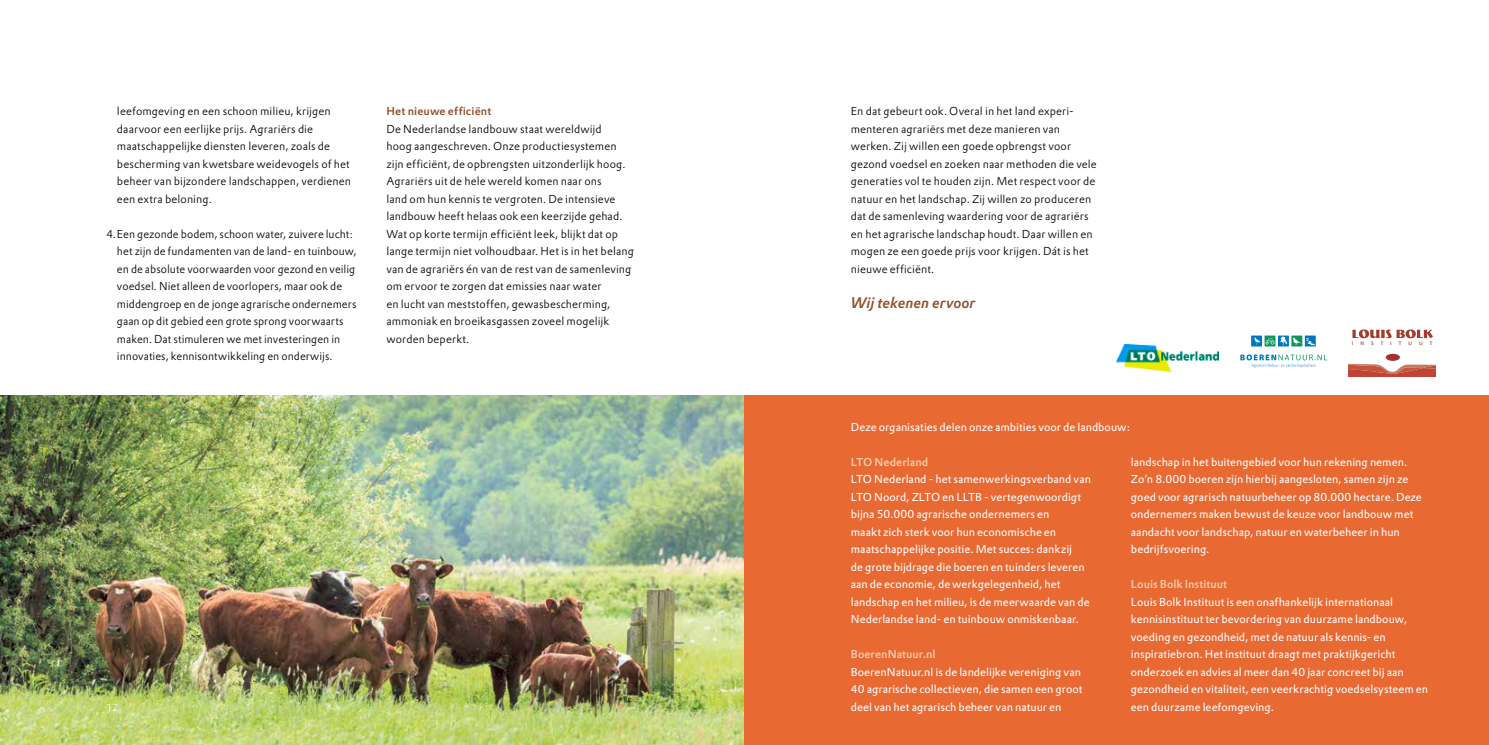
<style>
.page{position:relative;width:1489px;height:745px;background:#fff}
.page>*{position:absolute;margin:0;border:0;box-sizing:border-box;transform-origin:0 0}
.t1{font:italic 500 15px "DTL Prokyon TOT";color:#914d26}
.t2{font:300 11.25px/17.5px "DTL Prokyon TOT";letter-spacing:.01em;color:#000}
.t3{font:11.25px/17.5px "DTL Prokyon TOT";color:#fff}
.t4{font:500 11.25px "DTL Prokyon TOT";color:#fbcba8}
.t5{font:500 11.25px "DTL Prokyon TOT";letter-spacing:.015em;color:#914d26}
.t6{font:300 10px "DTL Prokyon TOT";color:#fff}
.t7{font:500 5.25px "Quay Sans";color:#a43b2f;scale:1.05 1}
</style>
<div class="page">
<img style="left:0;top:395px;width:744px;height:349px">
<div style="left:744px;top:395px;width:744px;height:349px;background:#e96933"></div>
<svg style="left:1250px;top:335px;width:11px;height:11px"></svg>
<div style="left:1264px;top:335px;width:11px;height:11px;background:#0e955e"></div>
<div style="left:1277px;top:335px;width:11px;height:11px;background:#0076bf"></div>
<svg style="left:1291px;top:335px;width:11px;height:11px"></svg>
<svg style="left:1304px;top:335px;width:11px;height:11px"></svg>
<svg style="left:1252px;top:337px;width:22px;height:8px"></svg>
<svg style="left:1280px;top:336px;width:34px;height:9px"></svg>
<svg style="left:1240px;top:354px;width:87px;height:13px"></svg>
<svg style="left:1348px;top:329px;width:87px;height:47px"></svg>
<img style="left:1116px;top:344px;width:102px;height:27px">
<p class="t2" style="left:117px;top:102px;width:236px">leefomgeving en een schoon milieu, krijgen daarvoor een eerlijke prijs. Agrariërs die maatschappelijke diensten leveren, zoals de bescherming van kwetsbare weidevogels of het beheer van bijzondere landschappen, verdienen een extra beloning.</p>
<p class="t2" style="left:117px;top:225px;width:241px;text-indent:-11px">4.Een gezonde bodem, schoon water, zuivere lucht: het zijn de fundamenten van de land- en tuinbouw, en de absolute voorwaarden voor gezond en veilig voedsel. Niet alleen de voorlopers, maar ook de middengroep en de jonge agrarische ondernemers gaan op dit gebied een grote sprong voorwaarts maken. Dat stimuleren we met investeringen in innovaties, kennisontwikkeling en onderwijs.</p>
<p class="t5" style="left:386px;top:104px;width:106px">Het nieuwe efficiënt</p>
<p class="t2" style="left:386px;top:120px;width:249px">De Nederlandse landbouw staat wereldwijd<br>hoog aangeschreven. Onze productiesystemen zijn efficiënt, de opbrengsten uitzonderlijk hoog.<br>Agrariërs uit de hele wereld komen naar ons<br>land om hun kennis te vergroten. De intensieve landbouw heeft helaas ook een keerzijde gehad.<br>Wat op korte termijn efficiënt leek, blijkt dat op lange termijn niet volhoudbaar. Het is in het belang van de agrariërs én van de rest van de samenleving om ervoor te zorgen dat emissies naar water<br>en lucht van meststoffen, gewasbescherming, ammoniak en broeikasgassen zoveel mogelijk worden beperkt.</p>
<p class="t2" style="left:850px;top:102px;width:247px">En dat gebeurt ook. Overal in het land experi&shy;menteren agrariërs met deze manieren van werken. Zij willen een goede opbrengst voor gezond voedsel en zoeken naar methoden die vele generaties vol te houden zijn. Met respect voor de natuur en het landschap. Zij willen zo produceren dat de samenleving waardering voor de agrariërs en het agrarische landschap houdt. Daar willen en mogen ze een goede prijs voor krijgen. Dát is het nieuwe efficiënt.</p>
<h1 class="t1" style="left:850px;top:292px;width:126px">Wij tekenen ervoor</h1>
<p class="t3" style="left:850px;top:417px;width:281px">Deze organisaties delen onze ambities voor de landbouw:</p>
<p class="t7" style="left:1351px;top:340px;width:3px">I</p>
<p class="t7" style="left:1360px;top:340px;width:5px">N</p>
<p class="t7" style="left:1370px;top:340px;width:4px">S</p>
<p class="t7" style="left:1380px;top:340px;width:4px">T</p>
<p class="t7" style="left:1390px;top:340px;width:3px">I</p>
<p class="t7" style="left:1398px;top:340px;width:4px">T</p>
<p class="t7" style="left:1408px;top:340px;width:5px">U</p>
<p class="t7" style="left:1418px;top:340px;width:5px">U</p>
<p class="t7" style="left:1429px;top:340px;width:4px">T</p>
<p class="t4" style="left:850px;top:454px;width:79px">LTO Nederland</p>
<p class="t3" style="left:850px;top:470px;width:242px">LTO Nederland - het samenwerkingsverband van LTO Noord, ZLTO en LLTB - vertegenwoordigt bijna 50.000 agrarische ondernemers en<br>maakt zich sterk voor hun economische en maatschappelijke positie. Met succes: dankzij<br>de grote bijdrage die boeren en tuinders leveren aan de economie, de werkgelegenheid, het landschap en het milieu, is de meerwaarde van de Nederlandse land- en tuinbouw onmiskenbaar.</p>
<p class="t4" style="left:850px;top:646px;width:86px">BoerenNatuur.nl</p>
<p class="t3" style="left:850px;top:662px;width:233px">BoerenNatuur.nl is de landelijke vereniging van<br>40 agrarische collectieven, die samen een groot deel van het agrarisch beheer van natuur en</p>
<p class="t3" style="left:1130px;top:452px;width:292px">landschap in het buitengebied voor hun rekening nemen.<br>Zo’n 8.000 boeren zijn hierbij aangesloten, samen zijn ze goed voor agrarisch natuurbeheer op 80.000 hectare. Deze ondernemers maken bewust de keuze voor landbouw met aandacht voor landschap, natuur en waterbeheer in hun bedrijfsvoering.</p>
<p class="t4" style="left:1130px;top:576px;width:98px">Louis Bolk Instituut</p>
<p class="t3" style="left:1130px;top:592px;width:299px">Louis Bolk Instituut is een onafhankelijk internationaal kennisinstituut ter bevordering van duurzame landbouw, voeding en gezondheid, met de natuur als kennis- en inspiratiebron. Het instituut draagt met praktijkgericht onderzoek en advies al meer dan 40 jaar concreet bij aan gezondheid en vitaliteit, een veerkrachtig voedselsysteem en</p>
<p class="t6" style="left:106px;top:700px;width:14px">12</p>
<p class="t3" style="left:1130px;top:697px;width:145px">een duurzame leefomgeving.</p>
</div>
